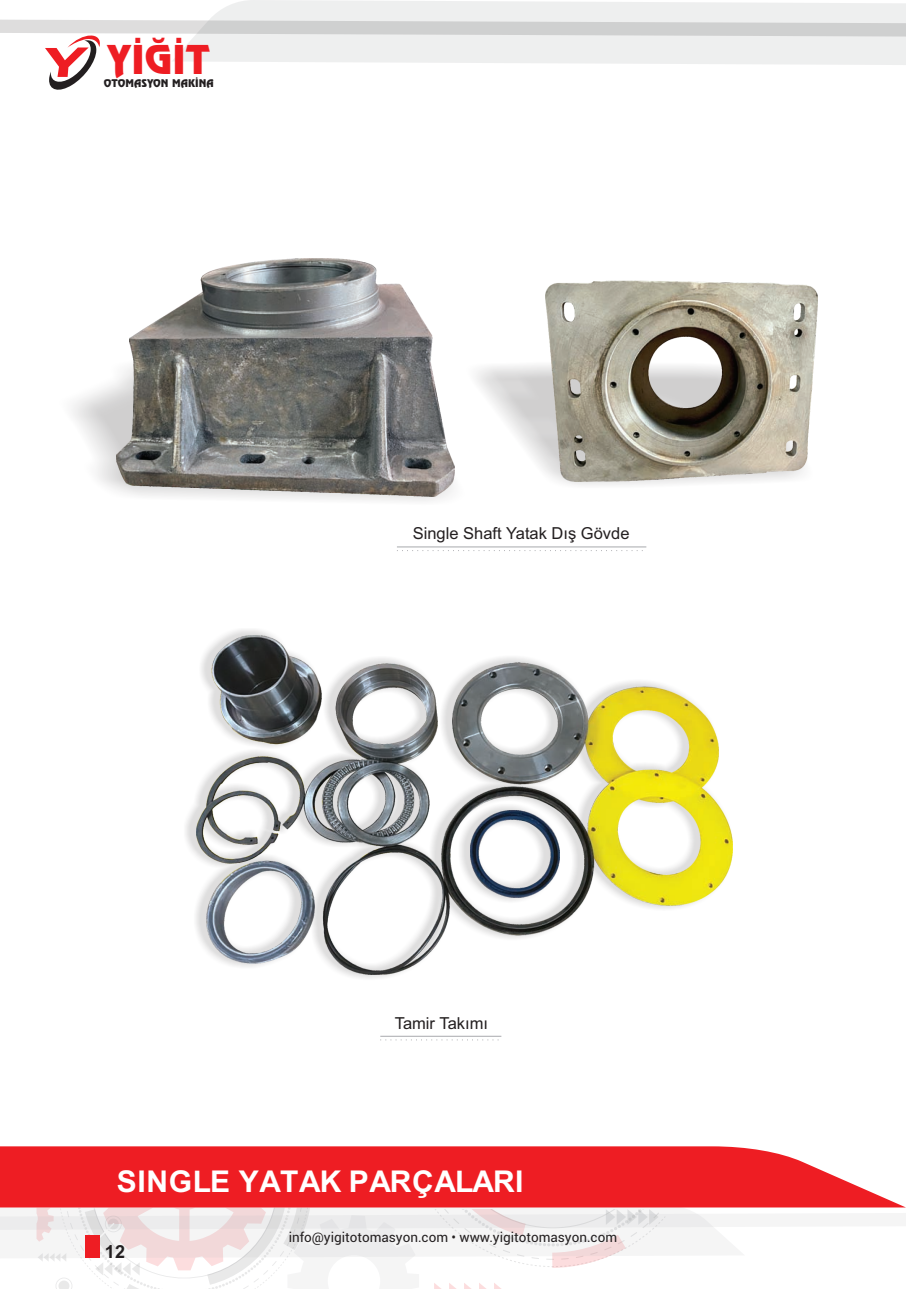
<style>
.page{position:relative;width:906px;height:1289px;background:#fff}
.page>*{position:absolute;margin:0;border:0;box-sizing:border-box;transform-origin:0 0}
.t1{font:39.15px "Revue BT";color:#ee1d23}
.t2{font:700 30px "Arial";letter-spacing:.02em;color:#fff}
.t3{font:700 18px "Arial";color:#231f20}
.t4{font:16.5px "Arial";color:#231f20}
.t5{font:13.5px "Roboto";color:#231f20}
.t6{font:10.5px "Revue BT";color:#231f20}
</style>
<div class="page">
<svg style="left:209px;top:0;width:697px;height:20px;background:#eff0f0"></svg>
<svg style="left:0;top:20px;width:906px;height:70px"></svg>
<svg style="left:0;top:1146px;width:898px;height:58px;background:#ef2f34"></svg>
<svg style="left:72px;top:383px;width:383px;height:118px"></svg>
<img style="left:117px;top:259px;width:337px;height:237px">
<svg style="left:476px;top:365px;width:258px;height:120px"></svg>
<img style="left:545px;top:281px;width:272px;height:200px">
<div style="left:183px;top:629px;width:550px;height:351px;background:#231f20;opacity:.15"></div>
<img style="left:196px;top:635px;width:536px;height:339px">
<img style="left:470px;top:810px;width:89px;height:87px">
<hr style="left:397px;top:546px;width:249px;height:1px;background:#a8a9ad">
<svg style="left:397px;top:550px;width:246px;height:1px"></svg>
<hr style="left:380px;top:1035px;width:121px;height:1px;background:#a8a9ad">
<svg style="left:380px;top:1039px;width:119px;height:1px"></svg>
<svg style="left:0;top:1204px;width:906px;height:84px"></svg>
<h1 class="t1" style="left:107px;top:45px;width:104px">YİĞİT</h1>
<p class="t6" style="left:104px;top:79px;width:111px">OTOMASYON MAKİNA</p>
<p class="t4" style="left:413px;top:527px;width:218px">Single Shaft Yatak Dış Gövde</p>
<p class="t4" style="left:395px;top:1016px;width:95px">Tamir Takımı</p>
<h2 class="t2" style="left:117px;top:1170px;width:408px">SINGLE YATAK PARÇALARI</h2>
<h3 class="t3" style="left:105px;top:1244px;width:22px">12</h3>
<p class="t5" style="left:289px;top:1231px;width:330px">info@yigitotomasyon.com • www.yigitotomasyon.com</p>
</div>
